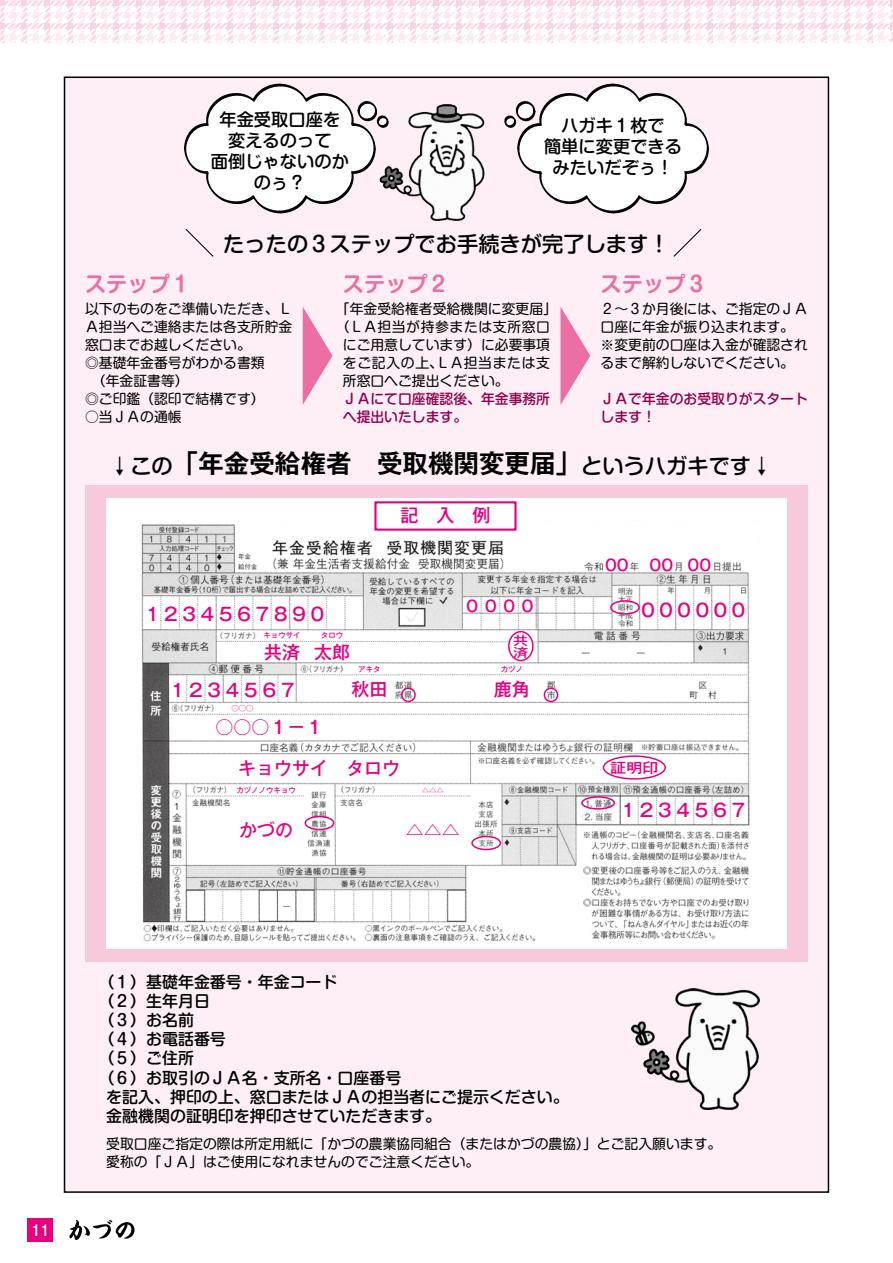
<style>
.page{position:relative;width:893px;height:1263px;background:#fff}
.page>*{position:absolute;margin:0;border:0;box-sizing:border-box;transform-origin:0 0}
.t1{font:700 25.5px "Gothic MB101 Pro De";color:#000}
.t2{font:500 21.3px "Shin M Go Pro";color:#000}
.t3{font:700 21.3px "Shin M Go Pro De";color:#eb6ea5}
.t4{font:500 18px "Gothic MB101 Pro";letter-spacing:.02em;color:#e4007f}
.t5{font:500 18px "Gothic MB101 Pro";color:#e4007f}
.t6{font:500 17.25px/20.7px "Shin M Go Pro";color:#000;text-align:center}
.t7{font:500 15.9px "Shin M Go Pro";color:#000}
.t8{font:700 15.9px "Futo Go B101 Pro";color:#fff}
.t9{font:500 15.6px "Gothic MB101 Pro";letter-spacing:.095em;color:#e4007f}
.t10{font:13.8px/18px "Shin M Go Pro";color:#000}
.t11{font:500 13.8px/18px "Shin M Go Pro";color:#910050}
.t12{font:13.8px "Shin M Go Pro";letter-spacing:.045em;color:#000}
.t13{font:13.8px "Shin M Go Pro";letter-spacing:.05em;color:#000}
.t14{font:500 13.8px "Gothic MB101 Pro";color:#e4007f;scale:1.16 1}
.t15{font:500 12.3px/12.3px "Gothic MB101 Pro";color:#e4007f;scale:1.24 1}
.t16{font:500 7.5px "Gothic MB101 Pro";color:#e4007f}
</style>
<div class="page">
<svg style="left:0;top:0;width:893px;height:43px"></svg>
<div style="left:64px;top:77px;width:765px;height:1116px;background:#fdeff5"></div>
<div style="left:85px;top:485px;width:723px;height:476px;background:#f7c9dd"></div>
<div style="left:106px;top:498px;width:681px;height:451px;background:#fff"></div>
<img style="left:631px;top:988px;width:128px;height:121px">
<img style="left:141px;top:524px;width:609px;height:418px">
<div style="left:374px;top:501px;width:143px;height:30px;border:2px solid #e4007f"></div>
<div style="left:589px;top:555px;width:28px;height:17px;background:#fff"></div>
<div style="left:401px;top:687px;width:15px;height:15px;border:1px solid #e4007f;border-radius:50%"></div>
<div style="left:544px;top:687px;width:14px;height:15px;border:1px solid #e4007f;border-radius:50%"></div>
<div style="left:509px;top:632px;width:24px;height:28px;background:#fff;border-radius:50%"></div>
<div style="left:508px;top:631px;width:26px;height:30px;border:1px solid #e4007f;border-radius:50%"></div>
<div style="left:305px;top:816px;width:29px;height:14px;border:1px solid #e4007f;border-radius:50%"></div>
<div style="left:610px;top:600px;width:30px;height:15px;border:1px solid #e4007f;border-radius:50%"></div>
<div style="left:471px;top:836px;width:30px;height:14px;border:1px solid #e4007f;border-radius:50%"></div>
<div style="left:581px;top:796px;width:34px;height:14px;border:1px solid #e4007f;border-radius:50%"></div>
<div style="left:603px;top:755px;width:63px;height:25px;border:1px solid #e4007f;border-radius:50%"></div>
<svg style="left:504px;top:84px;width:205px;height:129px"></svg>
<svg style="left:184px;top:84px;width:190px;height:129px"></svg>
<img style="left:372px;top:104px;width:113px;height:117px">
<svg style="left:303px;top:307px;width:29px;height:97px"></svg>
<svg style="left:560px;top:307px;width:30px;height:98px"></svg>
<svg style="left:185px;top:229px;width:29px;height:28px"></svg>
<svg style="left:673px;top:229px;width:29px;height:28px"></svg>
<img style="left:574px;top:557px;width:30px;height:15px">
<div style="left:28px;top:1218px;width:25px;height:24px;background:#e4007f"></div>
<svg style="left:69px;top:1220px;width:66px;height:20px"></svg>
<p class="t6" style="left:211px;top:108px;width:140px">年金受取口座を変えるのって<br>面倒じゃないのかのぅ?</p>
<p class="t6" style="left:544px;top:113px;width:140px">ハガキ１枚で<br>簡単に変更できるみたいだぞぅ!</p>
<h2 class="t3" style="left:85px;top:266px;width:108px">ステップ１</h2>
<h2 class="t2" style="left:223px;top:227px;width:448px">たったの３ステップでお手続きが完了します!</h2>
<h2 class="t3" style="left:343px;top:266px;width:108px">ステップ２</h2>
<h2 class="t3" style="left:601px;top:266px;width:108px">ステップ３</h2>
<p class="t10" style="left:85px;top:298px;width:209px">以下のものをご準備いただき、Ｌ<br>Ａ担当へご連絡または各支所貯金窓口までお越しください。<br>◎基礎年金番号がわかる書類<br>　（年金証書等(<br>◎ご印鑑（認印で結構です(</p>
<p class="t10" style="left:85px;top:406px;width:98px">○当ＪＡの通帳</p>
<p class="t10" style="left:336px;top:298px;width:223px">「年金受給権者受給機関に変更届「</p>
<p class="t12" style="left:336px;top:315px;width:216px">（ＬＡ担当が持参または支所窓口</p>
<p class="t10" style="left:343px;top:334px;width:209px">にご用意しています）に必要事項</p>
<p class="t13" style="left:436px;top:351px;width:116px">ＬＡ担当または支</p>
<p class="t10" style="left:343px;top:352px;width:167px">をご記入の上、<br>所窓口へご提出ください。</p>
<p class="t11" style="left:343px;top:388px;width:209px">ＪＡにて口座確認後、年金事務所へ提出いたします。</p>
<h2 class="t2" style="left:109px;top:449px;width:65px">↓この</h2>
<h1 class="t1" style="left:173px;top:442px;width:410px">「年金受給権者　受取機関変更届」</h1>
<h3 class="t4" style="left:400px;top:500px;width:91px">記　入　例</h3>
<h3 class="t4" style="left:143px;top:599px;width:185px">１２３４５６７８９０</h3>
<p class="t16" style="left:264px;top:629px;width:39px">キョウサイ</p>
<p class="t16" style="left:321px;top:629px;width:24px">タロウ</p>
<h3 class="t4" style="left:264px;top:637px;width:37px">共済</h3>
<h3 class="t4" style="left:314px;top:637px;width:37px">太郎</h3>
<p class="t16" style="left:358px;top:662px;width:24px">アキタ</p>
<h3 class="t4" style="left:169px;top:675px;width:130px">１２３４５６７</h3>
<h3 class="t4" style="left:351px;top:674px;width:37px">秋田</h3>
<p class="t16" style="left:231px;top:702px;width:24px">○○○</p>
<h3 class="t4" style="left:216px;top:712px;width:109px">○○○１－１</h3>
<h3 class="t5" style="left:238px;top:753px;width:163px">キョウサイ　タロウ</h3>
<p class="t16" style="left:236px;top:783px;width:61px">カヅノノウキョウ</p>
<p class="t16" style="left:422px;top:783px;width:24px">△△△</p>
<p class="t9" style="left:464px;top:593px;width:73px">００００</p>
<p class="t15" style="left:513px;top:632px;width:13px">共済</p>
<p class="t16" style="left:501px;top:662px;width:24px">カヅノ</p>
<h3 class="t4" style="left:494px;top:674px;width:37px">鹿角</h3>
<h3 class="t4" style="left:239px;top:815px;width:55px">かづの</h3>
<h3 class="t4" style="left:406px;top:815px;width:55px">△△△</h3>
<p class="t10" style="left:601px;top:298px;width:209px">２～３か月後には、ご指定のＪＡ口座に年金が振り込まれます。※変更前の口座は入金が確認されるまで解約しないでください。</p>
<p class="t11" style="left:601px;top:388px;width:209px">ＪＡで年金のお受取りがスタートします!</p>
<h2 class="t2" style="left:581px;top:449px;width:193px">というハガキです↓</h2>
<p class="t9" style="left:605px;top:552px;width:25px">00</p>
<p class="t9" style="left:649px;top:552px;width:25px">00</p>
<p class="t9" style="left:688px;top:552px;width:25px">00</p>
<h3 class="t4" style="left:639px;top:595px;width:110px">００００００</h3>
<p class="t14" style="left:610px;top:756px;width:43px">証明印</p>
<h3 class="t4" style="left:619px;top:795px;width:130px">１２３４５６７</h3>
<p class="t8" style="left:32px;top:1217px;width:19px">11</p>
<p class="t7" style="left:98px;top:969px;width:241px">（１）基礎年金番号・年金コード</p>
<p class="t7" style="left:98px;top:988px;width:113px">（２）生年月日</p>
<p class="t7" style="left:98px;top:1007px;width:97px">（３）お名前</p>
<p class="t7" style="left:98px;top:1026px;width:129px">（４）お電話番号</p>
<p class="t7" style="left:98px;top:1045px;width:97px">（５）ご住所</p>
<p class="t7" style="left:98px;top:1064px;width:304px">（６）お取引のＪＡ名・支所名・口座番号</p>
<p class="t7" style="left:106px;top:1084px;width:464px">を記入、押印の上、窓口またはＪＡの担当者にご提示ください。</p>
<p class="t7" style="left:106px;top:1103px;width:336px">金融機関の証明印を押印させていただきます。</p>
<p class="t10" style="left:106px;top:1133px;width:616px">受取口座ご指定の際は所定用紙に「かづの農業協同組合（またはかづの農協）」とご記入願います。愛称の「ＪＡ」はご使用になれませんのでご注意ください。</p>
</div>
